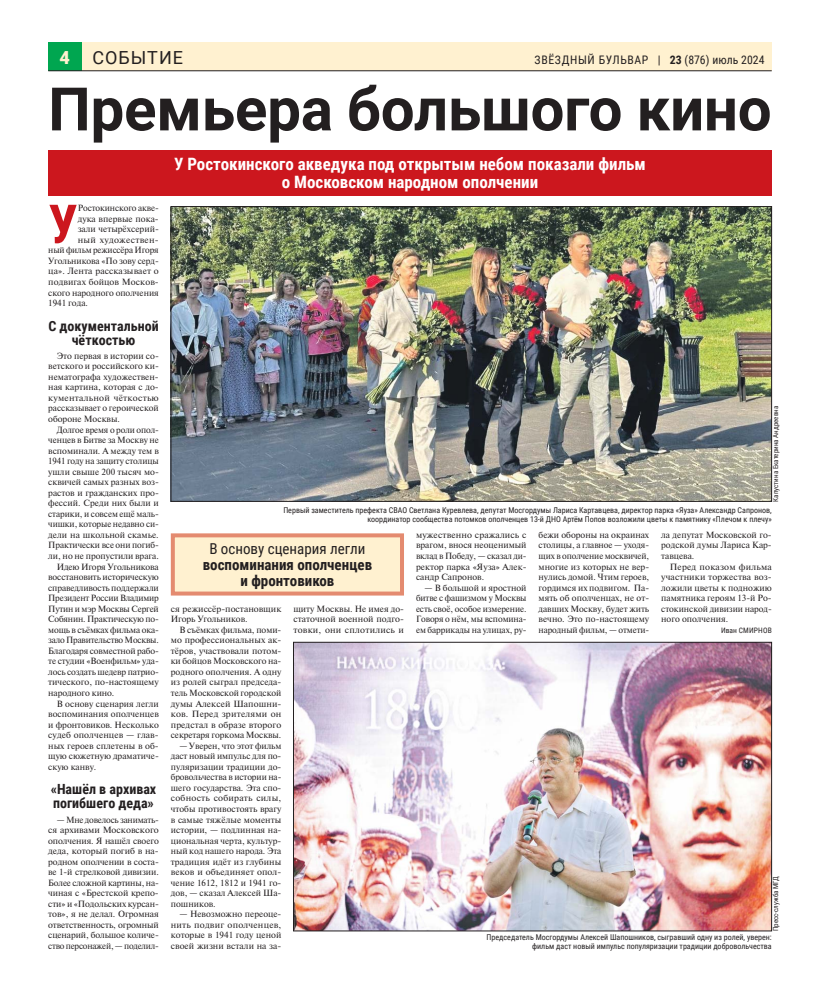
<style>
.page{position:relative;width:820px;height:993px;background:#fff}
.page>*{position:absolute;margin:0;border:0;box-sizing:border-box;transform-origin:0 0}
.t1{font:700 60px "Roboto";letter-spacing:-.005em;color:#231f20}
.t2{font:700 53.4px "Roboto Condensed";color:#cc171e}
.t3{font:18px "Roboto";letter-spacing:.055em;color:#231f20}
.t4{font:700 17px/18px "Roboto Condensed";color:#fff;text-align:center}
.t5{font:700 15px/16px "Roboto Condensed";color:#231f20;text-align:center}
.t6{font:15px "Roboto Condensed";color:#231f20}
.t7{font:700 14px/14px "Roboto Condensed";color:#231f20;text-align:center}
.t8{font:11.7px "Roboto Condensed";letter-spacing:.055em;color:#231f20}
.t9{font:9px/10.5px "Newton C";letter-spacing:-.005em;color:#231f20;text-align:justify}
.t10{font:9px "Newton C";letter-spacing:.025em;color:#231f20}
.t11{font:8px/9px "Roboto Condensed";color:#231f20;text-align:right}
.t12{font:7.5px "Roboto Condensed";letter-spacing:.025em;color:#231f20}
.t13{font:7px "Roboto Condensed";color:#231f20}
.s1{font-weight:900;color:#fff1d0}
.s2{font-weight:700}
</style>
<div class="page">
<div style="left:48px;top:43px;width:723px;height:28px;background:#fff1d0"></div>
<div style="left:48px;top:43px;width:33px;height:28px;background:#00a650"></div>
<hr style="left:48px;top:71px;width:723px;height:1px;background:#231f20">
<img style="left:173px;top:208px;width:596px;height:291px">
<div style="left:171px;top:206px;width:600px;height:295px;border:1px solid #231f20"></div>
<div style="left:48px;top:150px;width:723px;height:45px;background:#cc171e"></div>
<img style="left:295px;top:644px;width:474px;height:284px">
<div style="left:293px;top:642px;width:478px;height:288px;border:1px solid #231f20"></div>
<div style="left:173px;top:535px;width:229px;height:58px;background:#fff1d0"></div>
<div style="left:171px;top:533px;width:233px;height:62px;border:4px solid #e48b70"></div>
<h3 class="t3" style="left:60px;top:47px;width:125px"><span class="s1">4</span> СОБЫТИЕ</h3>
<p class="t8" style="left:534px;top:53px;width:231px">ЗВЁЗДНЫЙ БУЛЬВАР | <span class="s2">23</span> (876) июль 2024</p>
<h1 class="t1" style="left:48px;top:75px;width:724px">Премьера большого кино</h1>
<h3 class="t4" style="left:174px;top:155px;width:473px">У Ростокинского акведука под открытым небом показали фильм о Московском народном ополчении</h3>
<h2 class="t2" style="left:48px;top:193px;width:31px">У</h2>
<p class="t9" style="left:78px;top:203px;width:83px">Ростокинского акве-</p>
<p class="t9" style="left:78px;top:213px;width:83px">дука впервые пока-</p>
<p class="t9" style="left:78px;top:224px;width:83px">зали четырёхсерий-</p>
<p class="t10" style="left:78px;top:234px;width:83px">ный художествен-</p>
<p class="t9" style="left:48px;top:245px;width:112px">ный фильм режиссёра Игоря</p>
<p class="t9" style="left:48px;top:255px;width:112px">Угольникова «По зову серд-</p>
<p class="t9" style="left:48px;top:266px;width:112px">ца». Лента рассказывает о</p>
<p class="t9" style="left:48px;top:276px;width:112px">подвигах бойцов Москов-</p>
<p class="t9" style="left:48px;top:287px;width:112px">ского народного ополчения</p>
<p class="t9" style="left:48px;top:297px;width:41px">1941 года.</p>
<h3 class="t7" style="left:48px;top:319px;width:112px">С документальной чёткостью</h3>
<p class="t9" style="left:48px;top:350px;width:112px;text-indent:9px">Это первая в истории со&shy;ветского и российского ки&shy;нематографа художествен&shy;ная картина, которая с до&shy;кументальной чёткостью рассказывает о героической обороне Москвы.</p>
<p class="t9" style="left:57px;top:424px;width:103px">Долгое время о роли опол-</p>
<p class="t9" style="left:48px;top:434px;width:112px">ченцев в Битве за Москву не</p>
<p class="t9" style="left:48px;top:445px;width:112px">вспоминали. А между тем в</p>
<p class="t9" style="left:48px;top:455px;width:112px">1941 году на защиту столицы</p>
<p class="t9" style="left:48px;top:466px;width:112px">ушли свыше 200 тысяч мо-</p>
<p class="t9" style="left:48px;top:476px;width:112px">сквичей самых разных воз-</p>
<p class="t9" style="left:48px;top:487px;width:112px">растов и гражданских про-</p>
<p class="t9" style="left:48px;top:498px;width:112px">фессий. Среди них были и</p>
<p class="t9" style="left:48px;top:508px;width:112px">старики, и совсем ещё маль-</p>
<p class="t9" style="left:48px;top:519px;width:112px">чишки, которые недавно си-</p>
<p class="t9" style="left:48px;top:529px;width:112px">дели на школьной скамье.</p>
<p class="t9" style="left:48px;top:540px;width:112px">Практически все они погиб-</p>
<p class="t9" style="left:48px;top:550px;width:112px">ли, но не пропустили врага.</p>
<p class="t9" style="left:57px;top:561px;width:103px">Идею Игоря Угольникова</p>
<p class="t9" style="left:48px;top:571px;width:112px">восстановить историческую</p>
<p class="t9" style="left:48px;top:582px;width:112px">справедливость поддержали</p>
<p class="t9" style="left:48px;top:592px;width:112px">Президент России Владимир</p>
<p class="t9" style="left:48px;top:603px;width:112px">Путин и мэр Москвы Сергей</p>
<p class="t9" style="left:48px;top:613px;width:112px">Собянин. Практическую по-</p>
<p class="t9" style="left:48px;top:624px;width:112px">мощь в съёмках фильма ока-</p>
<p class="t9" style="left:48px;top:634px;width:112px">зало Правительство Москвы.</p>
<p class="t9" style="left:48px;top:645px;width:112px">Благодаря совместной рабо-</p>
<p class="t9" style="left:48px;top:655px;width:112px">те студии «Военфильм» уда-</p>
<p class="t9" style="left:48px;top:666px;width:112px">лось создать шедевр патрио-</p>
<p class="t9" style="left:48px;top:677px;width:112px">тического, по-настоящему</p>
<p class="t9" style="left:48px;top:687px;width:68px">народного кино.</p>
<p class="t9" style="left:57px;top:698px;width:103px">В основу сценария легли</p>
<p class="t9" style="left:48px;top:708px;width:112px">воспоминания ополченцев</p>
<p class="t9" style="left:48px;top:719px;width:112px">и фронтовиков. Несколько</p>
<p class="t9" style="left:48px;top:729px;width:112px">судеб ополченцев — глав-</p>
<p class="t9" style="left:48px;top:740px;width:112px">ных героев сплетены в об-</p>
<p class="t9" style="left:48px;top:750px;width:112px">щую сюжетную драматиче-</p>
<p class="t9" style="left:48px;top:761px;width:50px">скую канву.</p>
<h3 class="t7" style="left:51px;top:782px;width:107px;text-align:left">«Нашёл в архивах погибшего деда»</h3>
<p class="t9" style="left:48px;top:813px;width:112px;text-indent:9px">— Мне довелось занимать&shy;ся архивами Московского ополчения. Я нашёл своего деда, который погиб в на&shy;родном ополчении в соста&shy;ве 1-й стрелковой дивизии.<br>Более сложной картины, на&shy;чиная с «Брестской крепо&shy;сти» и «Подольских курсан&shy;тов», я не делал. Огромная ответственность, огромный сценарий, большое количе&shy;ство персонажей, — поделил-</p>
<p class="t13" style="left:771px;top:501px;width:97px;rotate:-90deg">Капустина Екатерина Андреевна</p>
<p class="t11" style="left:283px;top:505px;width:489px">Первый заместитель префекта СВАО Светлана Куревлева, депутат Мосгордумы Лариса Картавцева, директор парка «Яуза» Александр Сапронов, координатор сообщества потомков ополченцев 13-й ДНО Артём Попов возложили цветы к памятнику «Плечом к плечу»</p>
<h3 class="t6" style="left:209px;top:540px;width:157px">В основу сценария легли</h3>
<h3 class="t5" style="left:203px;top:556px;width:171px">воспоминания ополченцев и фронтовиков</h3>
<p class="t9" style="left:171px;top:603px;width:112px">ся режиссёр-постановщик<br>Игорь Угольников.</p>
<p class="t9" style="left:171px;top:624px;width:112px;text-indent:9px">В съёмках фильма, поми&shy;мо профессиональных ак&shy;тёров, участвовали потом&shy;ки бойцов Московского на&shy;родного ополчения. А одну из ролей сыграл председа&shy;тель Московской городской думы Алексей Шапошни&shy;ков. Перед зрителями он предстал в образе второго секретаря горкома Москвы.</p>
<p class="t9" style="left:171px;top:740px;width:112px;text-indent:9px">— Уверен, что этот фильм даст новый импульс для по&shy;пуляризации традиции до&shy;бровольчества в истории на&shy;шего государства. Эта спо&shy;собность собирать силы, чтобы противостоять врагу в самые тяжёлые моменты истории, — подлинная на&shy;циональная черта, культур&shy;ный код нашего народа. Эта традиция идёт из глубины веков и объединяет опол&shy;чение 1612, 1812 и 1941 го&shy;дов, — сказал Алексей Ша&shy;пошников.</p>
<p class="t9" style="left:171px;top:908px;width:112px;text-indent:9px">— Невозможно переоце&shy;нить подвиг ополченцев, которые в 1941 году ценой своей жизни встали на за-</p>
<p class="t9" style="left:293px;top:603px;width:112px">щиту Москвы. Не имея до&shy;статочной военной подго&shy;товки, они сплотились и</p>
<p class="t9" style="left:416px;top:529px;width:112px">мужественно сражались с врагом, внося неоценимый вклад в Победу, — сказал ди&shy;ректор парка «Яуза» Алек&shy;сандр Сапронов.</p>
<p class="t9" style="left:416px;top:582px;width:112px;text-indent:9px">— В большой и яростной битве с фашизмом у Москвы есть своё, особое измерение.<br>Говоря о нём, мы вспомина&shy;ем баррикады на улицах, ру-</p>
<p class="t9" style="left:538px;top:529px;width:112px">бежи обороны на окраинах столицы, а главное — уходя&shy;щих в ополчение москвичей, многие из которых не вер&shy;нулись домой. Чтим героев, гордимся их подвигом. Па&shy;мять об ополченцах, не от&shy;давших Москву, будет жить вечно. Это по-настоящему народный фильм, — отмети-</p>
<p class="t9" style="left:661px;top:529px;width:112px">ла депутат Московской го&shy;родской думы Лариса Кар&shy;тавцева.</p>
<p class="t9" style="left:661px;top:561px;width:112px;text-indent:9px">Перед показом фильма участники торжества воз&shy;ложили цветы к подножию памятника героям 13-й Ро&shy;стокинской дивизии народ&shy;ного ополчения.</p>
<p class="t12" style="left:720px;top:625px;width:52px">Иван СМИРНОВ</p>
<p class="t13" style="left:771px;top:930px;width:56px;rotate:-90deg">Пресс-служба МГД</p>
<p class="t11" style="left:486px;top:932px;width:286px">Председатель Мосгордумы Алексей Шапошников, сыгравший одну из ролей, уверен: фильм даст новый импульс популяризации традиции добровольчества</p>
</div>
